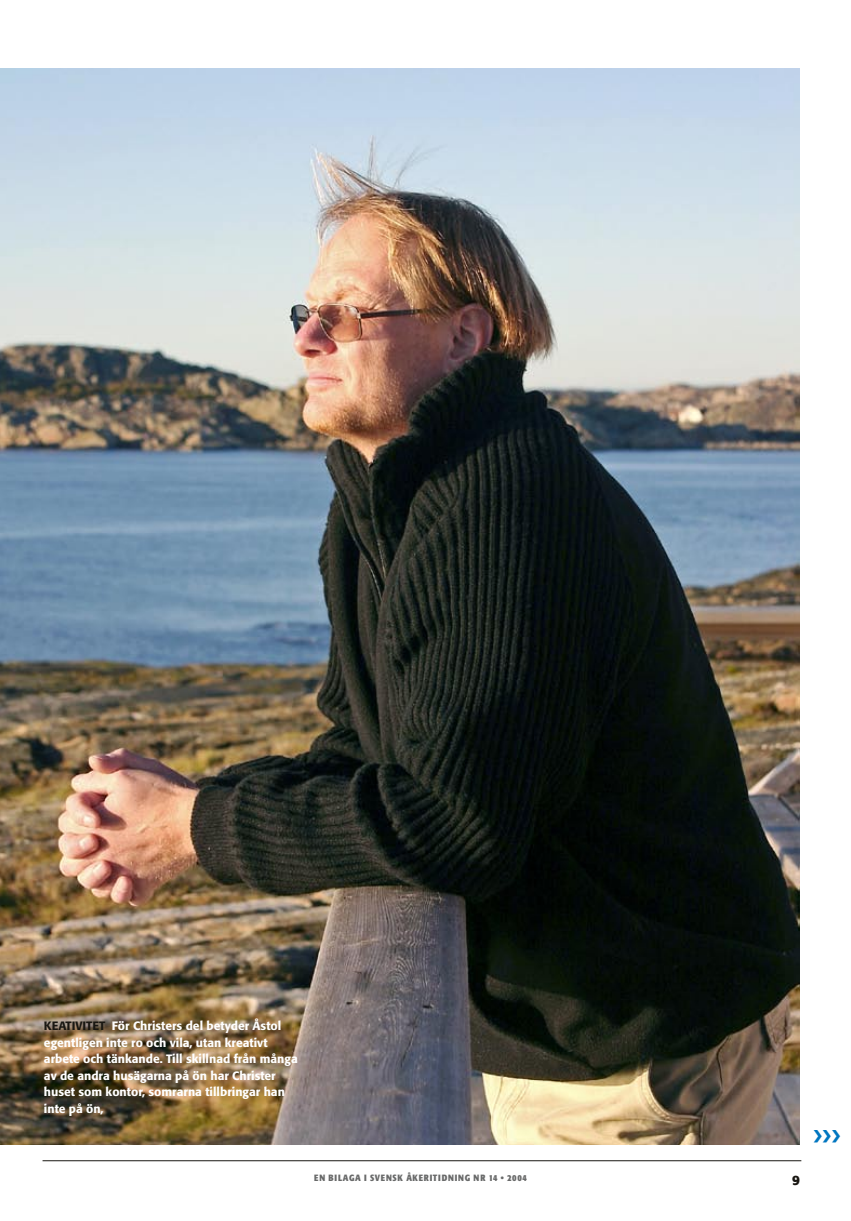
<style>
.page{position:relative;width:851px;height:1221px;background:#fff}
.page>*{position:absolute;margin:0;border:0;box-sizing:border-box;transform-origin:0 0}
.t1{font:700 13.5px "Formata";color:#191712}
.t2{font:500 12px/16.5px "Formata";color:#fff}
.t3{font:700 condensed 9px "Formata";letter-spacing:.08em;color:#686969}
.s1{color:#191712}
</style>
<div class="page">
<hr style="left:43px;top:1160px;width:758px;height:1px;background:#191712">
<img style="left:0;top:68px;width:799px;height:1076px">
<p class="t2" style="left:44px;top:1017px;width:255px"><span class="s1">KEATIVITET</span> För Christers del betyder Åstol egentligen inte ro och vila, utan kreativt arbete och tänkande. Till skillnad från många av de andra husägarna på ön har Christer huset som kontor, somrarna tillbringar han inte på ön,</p>
<p class="t3" style="left:314px;top:1172px;width:214px">EN BILAGA I SVENSK ÅKERITIDNING NR 14 • 2004</p>
<p class="t1" style="left:791px;top:1171px;width:9px">9</p>
</div>
